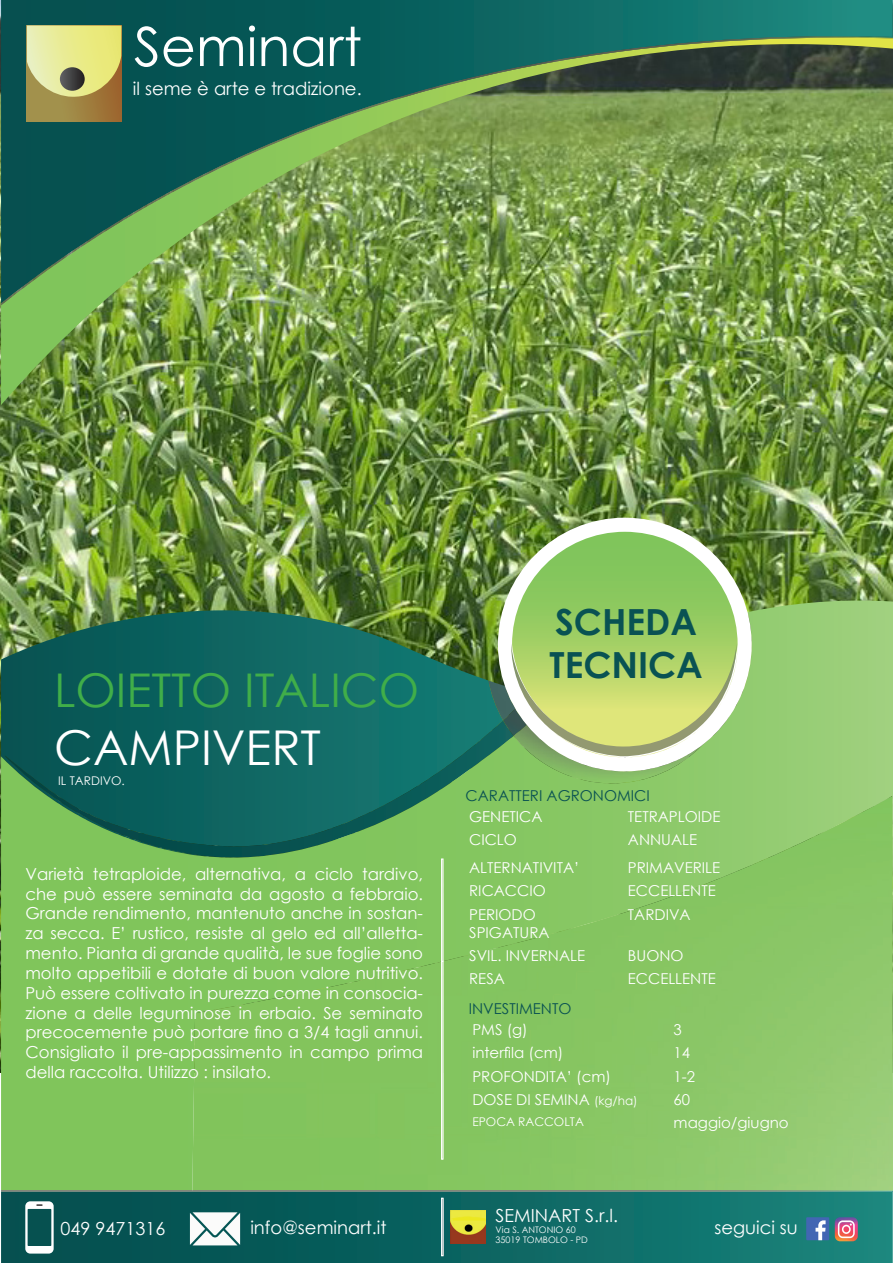
<style>
.page{position:relative;width:893px;height:1263px;background:#fff}
.page>*{position:absolute;margin:0;border:0;box-sizing:border-box;transform-origin:0 0}
.t1{font:54px "Century Gothic";color:#fff}
.t2{font:48px "Century Gothic";color:#fff}
.t3{font:46.5px "Century Gothic";color:#40ae49}
.t4{font:700 36px "Century Gothic";color:#095253}
.t5{font:18px "Century Gothic";color:#fff}
.t6{font:16.5px/19.8px "Century Gothic";color:#fff;text-align:justify}
.t7{font:15px "Century Gothic";color:#fff}
.t8{font:15px "Century Gothic";color:#0a5252}
.t9{font:12px "Century Gothic";color:#fff}
.t10{font:9px "Century Gothic";color:#fff}
.s1{font-size:12px}
</style>
<div class="page">
<img style="left:0;top:0;width:893px;height:1072px">
<svg style="left:1px;top:600px;width:892px;height:590px;background:#52995e"></svg>
<img style="left:192px;top:796px;width:701px;height:394px">
<img style="left:488px;top:680px;width:23px;height:40px">
<img style="left:503px;top:709px;width:24px;height:27px;border-radius:11px">
<img style="left:514px;top:757px;width:188px;height:26px">
<div style="left:498px;top:518px;width:254px;height:253px;background:#fff;border-radius:50%"></div>
<svg style="left:512px;top:532px;width:226px;height:225px;background:#97c86f"></svg>
<svg style="left:511px;top:643px;width:225px;height:114px;background:#c1d682"></svg>
<img style="left:1px;top:305px;width:892px;height:100px">
<img style="left:1px;top:0;width:892px;height:304px">
<img style="left:1px;top:1190px;width:892px;height:73px">
<svg style="left:441px;top:858px;width:3px;height:302px"></svg>
<div style="left:441px;top:1198px;width:2px;height:58px;border:1px solid #fff"></div>
<svg style="left:25px;top:1201px;width:29px;height:52px"></svg>
<img style="left:451px;top:1210px;width:35px;height:34px">
<div style="left:806px;top:1217px;width:23px;height:23px;background:#4266b3"></div>
<svg style="left:815px;top:1220px;width:11px;height:20px"></svg>
<svg style="left:190px;top:1212px;width:50px;height:33px"></svg>
<div style="left:27px;top:26px;width:94px;height:95px;background:linear-gradient(to right,#a39c54,#9d6b32)"></div>
<svg style="left:27px;top:26px;width:94px;height:71px;background:#d3d080"></svg>
<svg style="left:835px;top:1217px;width:23px;height:24px"></svg>
<p class="t1" style="left:134px;top:9px;width:229px">Seminart</p>
<p class="t5" style="left:133px;top:76px;width:230px">il seme è arte e tradizione.</p>
<p class="t3" style="left:54px;top:658px;width:367px">LOIETTO ITALICO</p>
<p class="t2" style="left:54px;top:714px;width:268px">CAMPIVERT</p>
<p class="t9" style="left:58px;top:772px;width:68px">IL TARDIVO.</p>
<p class="t6" style="left:26px;top:864px;width:399px">Varietà tetraploide, alternativa, a ciclo tardivo, che può essere seminata da agosto a febbraio.<br>Grande rendimento, mantenuto anche in sostan&shy;za secca. E’ rustico, resiste al gelo ed all’alletta&shy;mento. Pianta di grande qualità, le sue foglie sono molto appetibili e dotate di buon valore nutritivo.<br>Può essere coltivato in purezza come in consocia&shy;zione a delle leguminose in erbaio. Se seminato precocemente può portare fino a 3/4 tagli annui.<br>Consigliato il pre-appassimento in campo prima della raccolta. Utilizzo : insilato.</p>
<p class="t4" style="left:555px;top:595px;width:143px">SCHEDA</p>
<p class="t4" style="left:550px;top:638px;width:155px">TECNICA</p>
<p class="t8" style="left:466px;top:785px;width:186px">CARATTERI AGRONOMICI</p>
<p class="t7" style="left:469px;top:806px;width:75px">GENETICA</p>
<p class="t7" style="left:628px;top:806px;width:94px">TETRAPLOIDE</p>
<p class="t7" style="left:469px;top:829px;width:49px">CICLO</p>
<p class="t7" style="left:628px;top:829px;width:71px">ANNUALE</p>
<p class="t7" style="left:469px;top:857px;width:112px">ALTERNATIVITA’</p>
<p class="t7" style="left:628px;top:857px;width:94px">PRIMAVERILE</p>
<p class="t7" style="left:469px;top:880px;width:78px">RICACCIO</p>
<p class="t7" style="left:628px;top:880px;width:89px">ECCELLENTE</p>
<p class="t7" style="left:469px;top:904px;width:68px">PERIODO</p>
<p class="t7" style="left:469px;top:922px;width:82px">SPIGATURA</p>
<p class="t7" style="left:628px;top:904px;width:64px">TARDIVA</p>
<p class="t7" style="left:469px;top:945px;width:117px">SVIL. INVERNALE</p>
<p class="t7" style="left:628px;top:945px;width:57px">BUONO</p>
<p class="t7" style="left:469px;top:968px;width:37px">RESA</p>
<p class="t7" style="left:628px;top:968px;width:89px">ECCELLENTE</p>
<p class="t8" style="left:469px;top:998px;width:104px">INVESTIMENTO</p>
<p class="t7" style="left:472px;top:1019px;width:57px">PMS (g)</p>
<p class="t7" style="left:674px;top:1019px;width:10px">3</p>
<p class="t7" style="left:472px;top:1042px;width:93px">interfila (cm)</p>
<p class="t7" style="left:674px;top:1042px;width:18px">14</p>
<p class="t7" style="left:472px;top:1066px;width:140px">PROFONDITA’ (cm)</p>
<p class="t7" style="left:674px;top:1066px;width:23px">1-2</p>
<p class="t7" style="left:472px;top:1089px;width:167px">DOSE DI SEMINA <span class="s1">(kg/ha)</span></p>
<p class="t7" style="left:674px;top:1089px;width:18px">60</p>
<p class="t9" style="left:472px;top:1113px;width:113px">EPOCA RACCOLTA</p>
<p class="t7" style="left:674px;top:1112px;width:117px">maggio/giugno</p>
<p class="t5" style="left:61px;top:1216px;width:106px">049 9471316</p>
<p class="t5" style="left:496px;top:1203px;width:124px">SEMINART S.r.l.</p>
<p class="t10" style="left:496px;top:1223px;width:82px">Via S. ANTONIO 60</p>
<p class="t10" style="left:496px;top:1234px;width:94px">35019 TOMBOLO - PD</p>
<p class="t5" style="left:250px;top:1215px;width:138px">info@seminart.it</p>
<p class="t5" style="left:714px;top:1215px;width:85px">seguici su</p>
</div>
